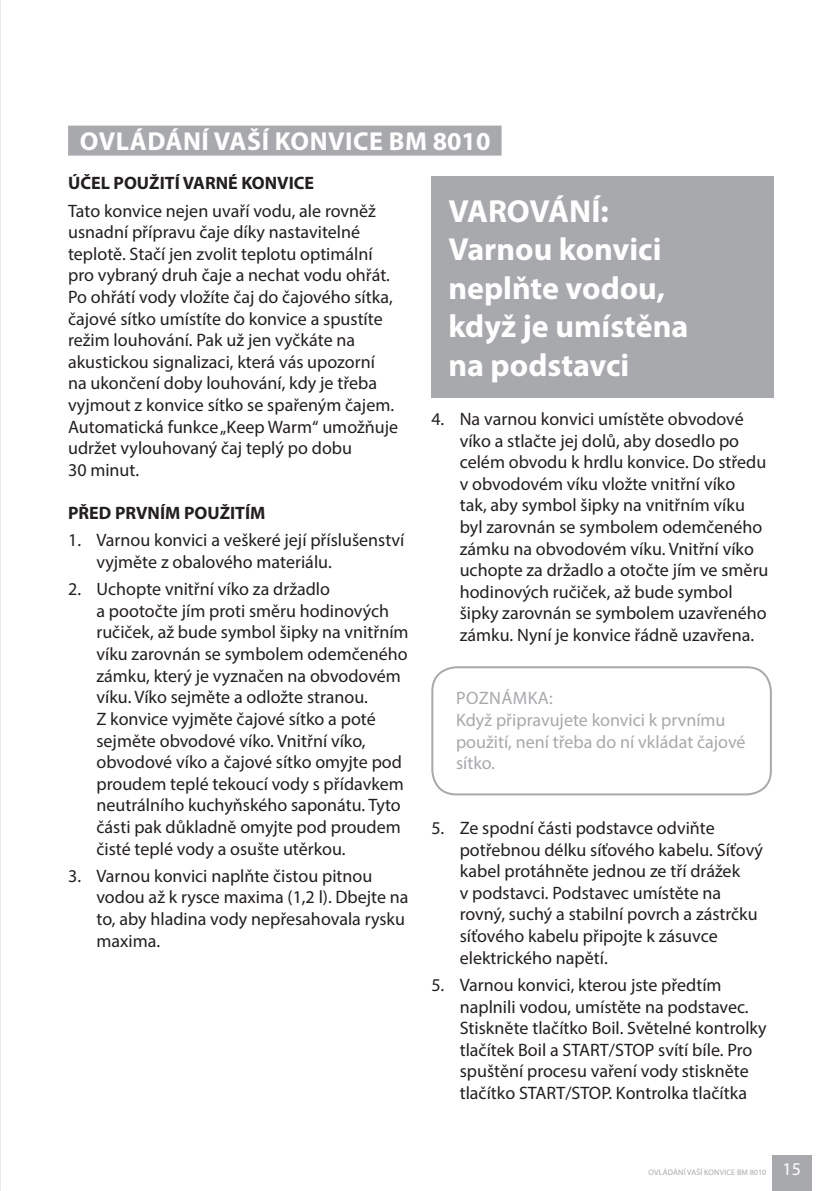
<style>
.page{position:relative;width:840px;height:1191px;background:#fff}
.page>*{position:absolute;margin:0;border:0;box-sizing:border-box;transform-origin:0 0}
.t1{font:700 32px/38.4px "Myriad Pro";color:#fff}
.t2{font:700 26px "Myriad Pro";letter-spacing:.02em;color:#fff}
.t3{font:18px/21.6px "Myriad Pro";color:#231f20}
.t4{font:18px/21.6px "Myriad Pro";color:#a8a9ad}
.t5{font:700 18px "Myriad Pro";color:#231f20}
.t6{font:18px "Myriad Pro";color:#fff}
.t7{font:8px "Myriad Pro";letter-spacing:.02em;color:#a8a9ad}
</style>
<div class="page">
<div style="left:771px;top:1155px;width:40px;height:36px;background:#a8a9ad"></div>
<div style="left:431px;top:176px;width:342px;height:222px;background:#a8a9ad"></div>
<div style="left:431px;top:666px;width:340px;height:129px;border:2px solid #a8a9ad;border-radius:24px"></div>
<div style="left:68px;top:126px;width:433px;height:30px;background:#a8a9ad"></div>
<h2 class="t2" style="left:80px;top:124px;width:412px">OVLÁDÁNÍ VAŠÍ KONVICE BM 8010</h2>
<p class="t5" style="left:68px;top:171px;width:247px">ÚČEL POUŽITÍ VARNÉ KONVICE</p>
<p class="t3" style="left:68px;top:199px;width:331px">Tato konvice nejen uvaří vodu, ale rovněž usnadní přípravu čaje díky nastavitelné teplotě. Stačí jen zvolit teplotu optimální pro vybraný druh čaje a nechat vodu ohřát.<br>Po ohřátí vody vložíte čaj do čajového sítka, čajové sítko umístíte do konvice a spustíte režim louhování. Pak už jen vyčkáte na akustickou signalizaci, která vás upozorní<br>na ukončení doby louhování, kdy je třeba vyjmout z konvice sítko se spařeným čajem.<br>Automatická funkce „Keep Warm“ umožňuje udržet vylouhovaný čaj teplý po dobu<br>30 minut.</p>
<p class="t5" style="left:68px;top:501px;width:199px">PŘED PRVNÍM POUŽITÍM</p>
<p class="t3" style="left:96px;top:529px;width:309px;text-indent:-28px">1. Varnou konvici a veškeré její příslušenství vyjměte z obalového materiálu.</p>
<p class="t3" style="left:96px;top:578px;width:313px;text-indent:-28px">2. Uchopte vnitřní víko za držadlo<br>a pootočte jím proti směru hodinových ručiček, až bude symbol šipky na vnitřním víku zarovnán se symbolem odemčeného zámku, který je vyznačen na obvodovém víku. Víko sejměte a odložte stranou.<br>Z konvice vyjměte čajové sítko a poté sejměte obvodové víko. Vnitřní víko, obvodové víko a čajové sítko omyjte pod proudem teplé tekoucí vody s přídavkem neutrálního kuchyňského saponátu. Tyto části pak důkladně omyjte pod proudem čisté teplé vody a osušte utěrkou.</p>
<p class="t3" style="left:96px;top:864px;width:313px;text-indent:-28px">3. Varnou konvici naplňte čistou pitnou vodou až k rysce maxima (1,2 l). Dbejte na to, aby hladina vody nepřesahovala rysku maxima.</p>
<h1 class="t1" style="left:448px;top:191px;width:241px">VAROVÁNÍ:<br>Varnou konvici neplňte vodou, když je umístěna na podstavci</h1>
<p class="t3" style="left:459px;top:408px;width:310px;text-indent:-28px">4. Na varnou konvici umístěte obvodové víko a stlačte jej dolů, aby dosedlo po celém obvodu k hrdlu konvice. Do středu v obvodovém víku vložte vnitřní víko<br>tak, aby symbol šipky na vnitřním víku byl zarovnán se symbolem odemčeného zámku na obvodovém víku. Vnitřní víko uchopte za držadlo a otočte jím ve směru hodinových ručiček, až bude symbol šipky zarovnán se symbolem uzavřeného zámku. Nyní je konvice řádně uzavřena.</p>
<p class="t4" style="left:456px;top:687px;width:291px">POZNÁMKA:<br>Když připravujete konvici k prvnímu použití, není třeba do ní vkládat čajové sítko.</p>
<p class="t3" style="left:459px;top:817px;width:305px;text-indent:-28px">5. Ze spodní části podstavce odviňte potřebnou délku síťového kabelu. Síťový kabel protáhněte jednou ze tří drážek<br>v podstavci. Podstavec umístěte na rovný, suchý a stabilní povrch a zástrčku síťového kabelu připojte k zásuvce elektrického napětí.</p>
<p class="t3" style="left:459px;top:973px;width:308px;text-indent:-28px">5. Varnou konvici, kterou jste předtím naplnili vodou, umístěte na podstavec.<br>Stiskněte tlačítko Boil. Světelné kontrolky tlačítek Boil a START/STOP svítí bíle. Pro spuštění procesu vaření vody stiskněte tlačítko START/STOP. Kontrolka tlačítka</p>
<p class="t7" style="left:648px;top:1167px;width:119px">OVLÁDÁNÍ VAŠÍ KONVICE BM 8010</p>
<p class="t6" style="left:782px;top:1157px;width:20px">15</p>
</div>
